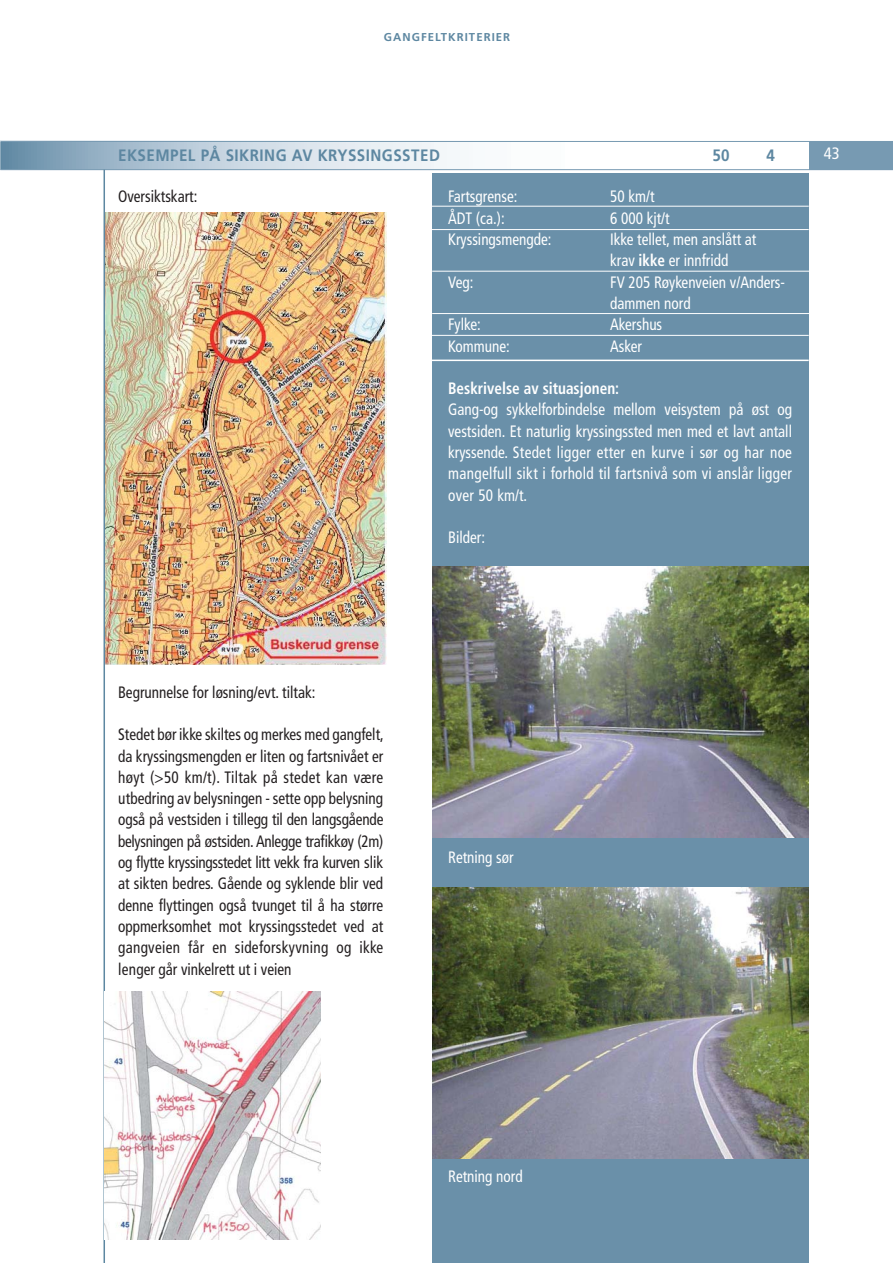
<style>
.page{position:relative;width:893px;height:1263px;background:#fff}
.page>*{position:absolute;margin:0;border:0;box-sizing:border-box;transform-origin:0 0}
.t1{font:condensed 16.5px/21.3px "Frutiger";color:#231f20;text-align:justify;scale:.92 1}
.t2{font:condensed 16.5px/21.3px "Frutiger";color:#fff;scale:.92 1}
.t3{font:700 16.5px "Frutiger";letter-spacing:.03em;color:#5d87a1;scale:.92 1}
.t4{font:700 condensed 16.5px "Frutiger";color:#fff;scale:.92 1}
.t5{font:condensed 16.5px "Frutiger";color:#fff}
.t6{font:700 11.4px "Frutiger";letter-spacing:.09em;color:#5d87a1}
.s1{font-weight:700}
</style>
<div class="page">
<div style="left:809px;top:141px;width:83px;height:29px;background:#779ab2"></div>
<svg style="left:0;top:140px;width:808px;height:31px"></svg>
<div style="left:432px;top:173px;width:376px;height:1090px;background:#6a90a9"></div>
<hr style="left:0;top:141px;width:892px;height:1px;background:#779ab2">
<hr style="left:0;top:169px;width:892px;height:1px;background:#779ab2">
<img style="left:432px;top:567px;width:376px;height:270px">
<img style="left:432px;top:887px;width:376px;height:271px">
<hr style="left:430px;top:360px;width:378px;height:1px;background:#fff">
<hr style="left:430px;top:335px;width:378px;height:1px;background:#fff">
<hr style="left:432px;top:313px;width:378px;height:1px;background:#fff">
<hr style="left:432px;top:271px;width:378px;height:1px;background:#fff">
<hr style="left:430px;top:229px;width:378px;height:1px;background:#fff">
<hr style="left:430px;top:206px;width:378px;height:1px;background:#fff">
<img style="left:105px;top:212px;width:281px;height:453px">
<hr style="left:103px;top:170px;width:2px;height:1093px;background:#5d87a1">
<img style="left:104px;top:992px;width:217px;height:247px">
<p class="t6" style="left:384px;top:33px;width:128px">GANGFELTKRITERIER</p>
<p class="t3" style="left:118px;top:149px;width:351px">EKSEMPEL PÅ SIKRING AV KRYSSINGSSTED</p>
<p class="t3" style="left:712px;top:149px;width:20px">50</p>
<p class="t3" style="left:766px;top:149px;width:11px">4</p>
<p class="t1" style="left:118px;top:187px;width:88px">Oversiktskart:</p>
<p class="t2" style="left:448px;top:187px;width:77px">Fartsgrense:</p>
<p class="t2" style="left:610px;top:187px;width:50px">50 km/t</p>
<p class="t2" style="left:448px;top:209px;width:63px">ÅDT (ca.):</p>
<p class="t2" style="left:610px;top:209px;width:66px">6 000 kjt/t</p>
<p class="t2" style="left:448px;top:230px;width:114px">Kryssingsmengde:</p>
<p class="t2" style="left:610px;top:230px;width:160px">Ikke tellet, men anslått at krav <span class="s1">ikke</span> er innfridd</p>
<p class="t2" style="left:448px;top:273px;width:29px">Veg:</p>
<p class="t2" style="left:610px;top:273px;width:191px">FV 205 Røykenveien v/Anders&shy;dammen nord</p>
<p class="t2" style="left:448px;top:315px;width:37px">Fylke:</p>
<p class="t2" style="left:610px;top:315px;width:58px">Akershus</p>
<p class="t2" style="left:448px;top:336px;width:68px">Kommune:</p>
<p class="t2" style="left:610px;top:336px;width:36px">Asker</p>
<p class="t4" style="left:448px;top:382px;width:187px">Beskrivelse av situasjonen:</p>
<p class="t2" style="left:448px;top:400px;width:375px;text-align:justify">Gang-og sykkelforbindelse mellom veisystem på øst og vestsiden. Et naturlig kryssingssted men med et lavt antall kryssende. Stedet ligger etter en kurve i sør og har noe mangelfull sikt i forhold til fartsnivå som vi anslår ligger over 50 km/t.</p>
<p class="t2" style="left:448px;top:528px;width:41px">Bilder:</p>
<p class="t5" style="left:823px;top:146px;width:17px">43</p>
<p class="t1" style="left:118px;top:683px;width:216px">Begrunnelse for løsning/evt. tiltak:</p>
<p class="t1" style="left:118px;top:725px;width:290px">Stedet bør ikke skiltes og merkes med gangfelt, da kryssingsmengden er liten og fartsnivået er høyt (&gt;50 km/t). Tiltak på stedet kan være utbedring av belysningen - sette opp belysning også på vestsiden i tillegg til den langsgående belysningen på østsiden. Anlegge trafikkøy (2m) og flytte kryssingsstedet litt vekk fra kurven slik at sikten bedres. Gående og syklende blir ved denne flyttingen også tvunget til å ha større oppmerksomhet mot kryssingsstedet ved at gangveien får en sideforskyvning og ikke lenger går vinkelrett ut i veien</p>
<p class="t2" style="left:448px;top:848px;width:73px">Retning sør</p>
<p class="t2" style="left:448px;top:1167px;width:82px">Retning nord</p>
</div>
